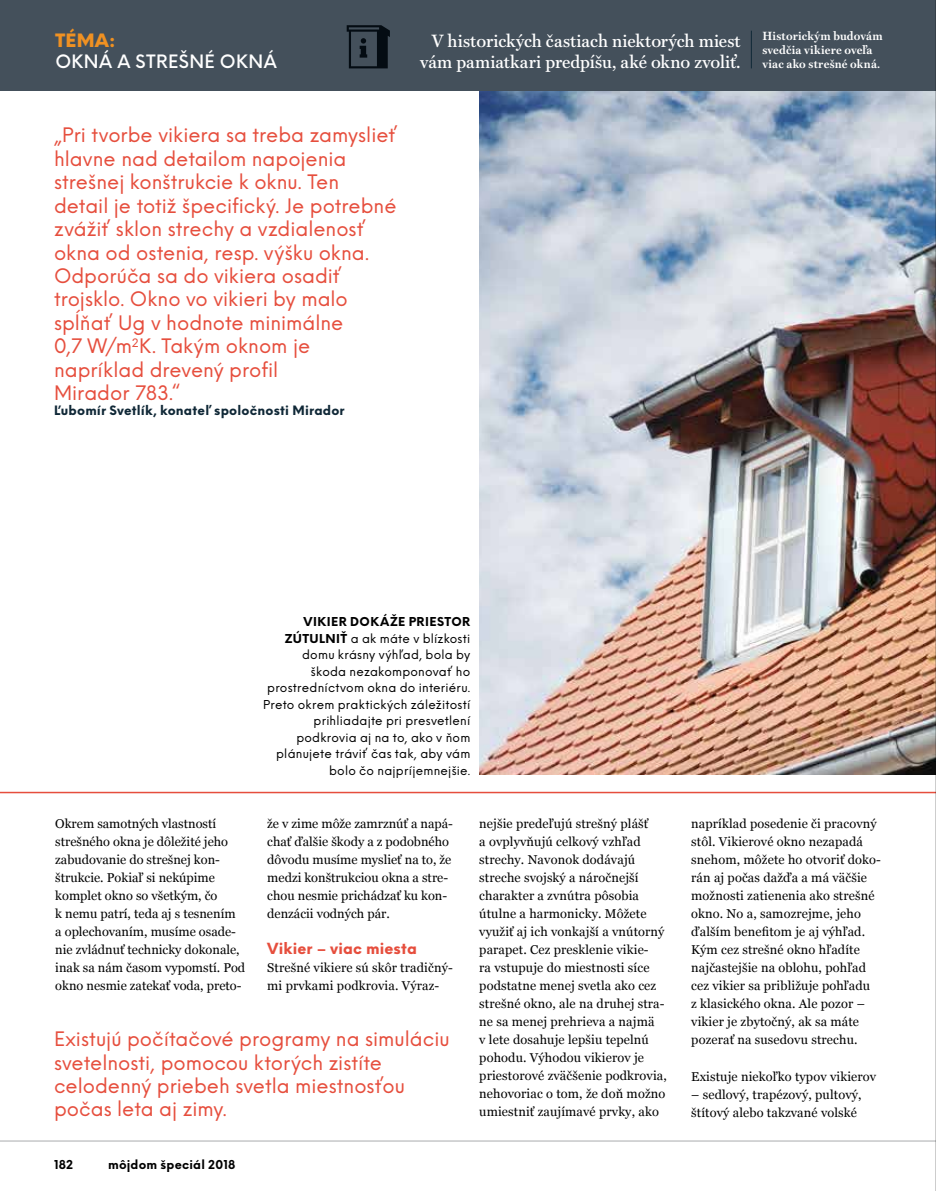
<style>
.page{position:relative;width:936px;height:1191px;background:#fff}
.page>*{position:absolute;margin:0;border:0;box-sizing:border-box;transform-origin:0 0}
.t1{font:19.5px/23.4px "Neue Einstellung";color:#e64e3d}
.t2{font:600 18px/21.6px "HK Serif";letter-spacing:.005em;color:#fff;text-align:right}
.t3{font:500 18px "Neue Einstellung";letter-spacing:.025em;color:#fff}
.t4{font:900 18px "Neue Einstellung";color:#f09122}
.t5{font:800 15px "Neue Einstellung";letter-spacing:.01em;color:#e64e3d}
.t6{font:12.75px/18px "Georgia";letter-spacing:.01em;color:#000}
.t7{font:800 12.6px "Neue Einstellung";letter-spacing:.015em;color:#102837}
.t8{font:12px/16.5px "Neue Einstellung";letter-spacing:.02em;color:#000;text-align:right}
.t9{font:700 12px/14.4px "HK Serif";letter-spacing:.02em;color:#fff}
.t10{font:700 12px "Neue Einstellung";letter-spacing:.02em;color:#000}
.s1{font-weight:800}
</style>
<div class="page">
<img style="left:479px;top:90px;width:456px;height:684px">
<hr style="left:0;top:791px;width:935px;height:2px;background:#e64e3d">
<hr style="left:0;top:1140px;width:935px;height:1px;background:#c6c7c8">
<div style="left:0;top:0;width:935px;height:90px;background:#44505b"></div>
<hr style="left:751px;top:31px;width:1px;height:37px;background:#102837">
<svg style="left:346px;top:25px;width:44px;height:43px"></svg>
<hr style="left:935px;top:0;width:1px;height:1191px;background:#000">
<h2 class="t4" style="left:55px;top:27px;width:62px">TÉMA:</h2>
<h2 class="t3" style="left:55px;top:49px;width:223px">OKNÁ A STREŠNÉ OKNÁ</h2>
<p class="t1" style="left:54px;top:124px;width:345px">„Pri tvorbe vikiera sa treba zamyslieť hlavne nad detailom napojenia strešnej konštrukcie k oknu. Ten detail je totiž špecifický. Je potrebné zvážiť sklon strechy a vzdialenosť okna od ostenia, resp. výšku okna.<br>Odporúča sa do vikiera osadiť trojsklo. Okno vo vikieri by malo spĺňať Ug v hodnote minimálne<br>0,7 W/m<sup>2</sup>K. Takým oknom je napríklad drevený profil<br>M irador 783.“</p>
<p class="t7" style="left:54px;top:401px;width:292px">Ľubomír Svetlík, konateľ spoločnosti Mirador</p>
<h2 class="t2" style="left:420px;top:29px;width:322px">V historických častiach niektorých miest vám pamiatkari predpíšu, aké okno zvoliť.</h2>
<p class="t9" style="left:762px;top:28px;width:122px">Historickým budovám svedčia vikiere oveľa viac ako strešné okná.</p>
<p class="t8" style="left:263px;top:614px;width:209px"><span class="s1">Vikier dokáže priestor zútulniť</span> a ak máte v blízkosti domu krásny výhľad, bola by<br>škoda nezakomponovať ho prostredníctvom okna do interiéru.<br>Preto okrem praktických záležitostí prihliadajte pri presvetlení podkrovia aj na to, ako v ňom plánujete tráviť čas tak, aby vám bolo čo najpríjemnejšie.</p>
<p class="t6" style="left:55px;top:815px;width:191px">Okrem samotných vlastností strešného okna je dôležité jeho zabudovanie do strešnej kon&shy;štrukcie. Pokiaľ si nekúpime komplet okno so všetkým, čo<br>k nemu patrí, teda aj s tesnením<br>a oplechovaním, musíme osade&shy;nie zvládnuť technicky dokonale, inak sa nám časom vypomstí. Pod okno nesmie zatekať voda, preto-</p>
<p class="t6" style="left:267px;top:815px;width:187px">že v zime môže zamrznúť a napá&shy;chať ďalšie škody a z podobného dôvodu musíme myslieť na to, že medzi konštrukciou okna a stre&shy;chou nesmie prichádzať ku kon&shy;denzácii vodných pár.</p>
<p class="t5" style="left:267px;top:938px;width:151px">Vikier – viac miesta</p>
<p class="t6" style="left:267px;top:959px;width:187px">Strešné vikiere sú skôr tradičný&shy;mi prvkami podkrovia. Výraz-</p>
<h1 class="t1" style="left:54px;top:1027px;width:397px">Existujú počítačové programy na simuláciu svetelnosti, pomocou ktorých zistíte celodenný priebeh svetla miestnosťou počas leta aj zimy.</h1>
<p class="t10" style="left:54px;top:1155px;width:21px">182</p>
<p class="t10" style="left:108px;top:1155px;width:129px">môjdom špeciál 2018</p>
<p class="t6" style="left:479px;top:815px;width:189px">nejšie predeľujú strešný plášť<br>a ovplyvňujú celkový vzhľad strechy. Navonok dodávajú streche svojský a náročnejší charakter a zvnútra pôsobia útulne a harmonicky. Môžete využiť aj ich vonkajší a vnútorný parapet. Cez presklenie vikie-<br>ra vstupuje do miestnosti síce podstatne menej svetla ako cez strešné okno, ale na druhej stra&shy;ne sa menej prehrieva a najmä<br>v lete dosahuje lepšiu tepelnú pohodu. Výhodou vikierov je priestorové zväčšenie podkrovia, nehovoriac o tom, že doň možno umiestniť zaujímavé prvky, ako</p>
<p class="t6" style="left:691px;top:815px;width:191px">napríklad posedenie či pracovný stôl. Vikierové okno nezapadá snehom, môžete ho otvoriť doko&shy;rán aj počas dažďa a má väčšie možnosti zatienenia ako strešné okno. No a, samozrejme, jeho ďalším benefitom je aj výhľad.<br>Kým cez strešné okno hľadíte najčastejšie na oblohu, pohľad cez vikier sa približuje pohľadu<br>z klasického okna. Ale pozor – vikier je zbytočný, ak sa máte pozerať na susedovu strechu.</p>
<p class="t6" style="left:691px;top:1067px;width:186px">Existuje niekoľko typov vikierov</p>
<p class="t6" style="left:691px;top:1085px;width:172px">– sedlový, trapézový, pultový, štítový alebo takzvané volské</p>
</div>
